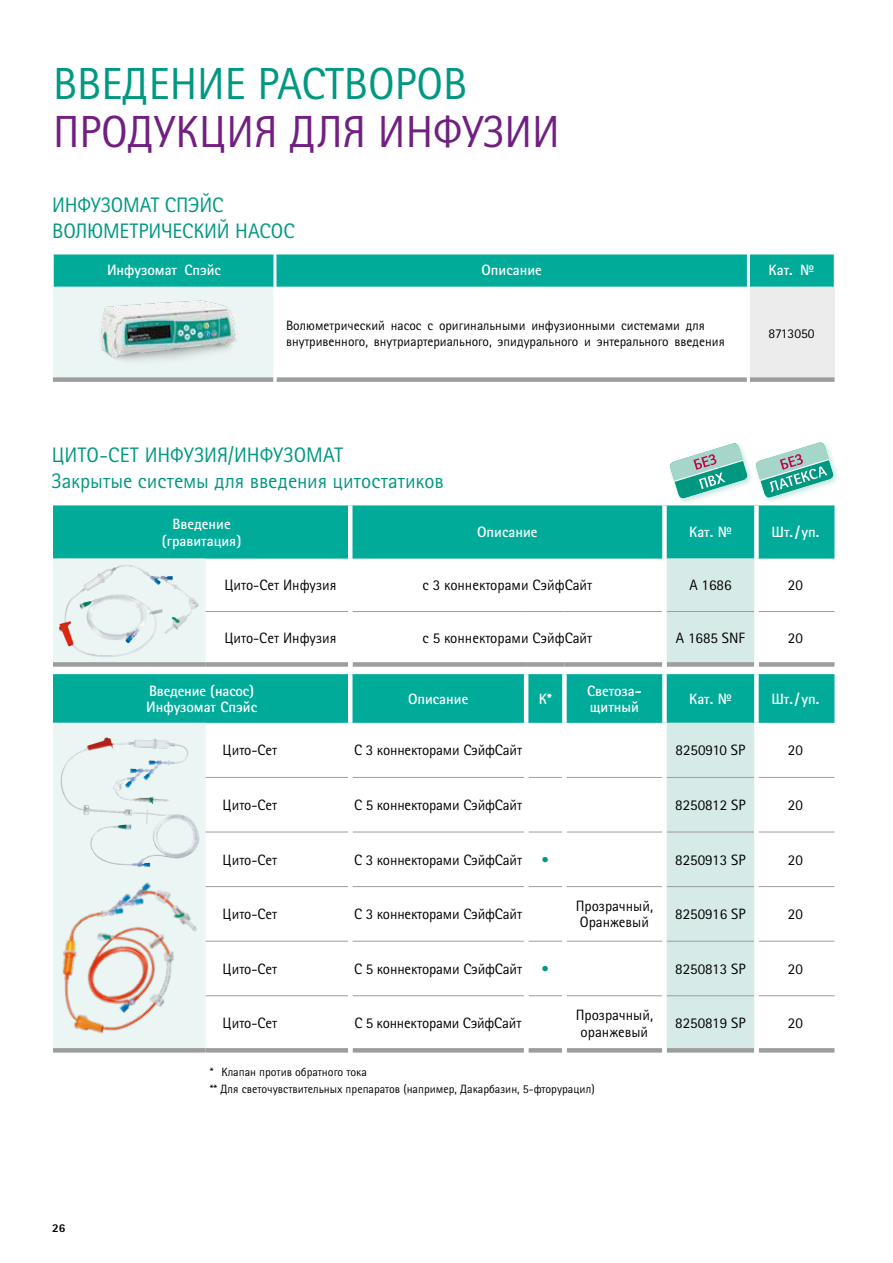
<style>
.page{position:relative;width:893px;height:1263px;background:#fff}
.page>*{position:absolute;margin:0;border:0;box-sizing:border-box;transform-origin:0 0}
.t1{font:45px "Rotis Sans Serif Pro Cyr";color:#712082}
.t2{font:45px "Rotis Sans Serif Pro Cyr";color:#009881}
.t3{font:21px/25.2px "Rotis Sans Serif Pro Cyr";letter-spacing:-.005em;color:#009881}
.t4{font:15px/16.5px "Rotis Sans Serif Pro Cyr";color:#000}
.t5{font:700 15px/16.5px "Rotis Sans Serif Pro Cyr";color:#fff}
.t6{font:15px "Rotis Sans Serif Pro Cyr";color:#009881}
.t7{font:13.5px/16.5px "Rotis Sans Serif Pro Cyr";color:#000}
.t8{font:12px/16.5px "Rotis Sans Serif Pro Cyr";color:#000}
.t9{font:800 12px "Rotis Sans Serif Pro Cyr";color:#000}
</style>
<div class="page">
<div style="left:54px;top:254px;width:780px;height:33px;background:#00ab9a"></div>
<div style="left:53px;top:287px;width:222px;height:93px;background:#ebf5f3"></div>
<div style="left:748px;top:287px;width:86px;height:93px;background:#ececed"></div>
<div style="left:53px;top:377px;width:220px;height:5px;background:#9c9d9d"></div>
<div style="left:276px;top:377px;width:471px;height:5px;background:#9c9d9d"></div>
<div style="left:750px;top:377px;width:84px;height:5px;background:#9c9d9d"></div>
<hr style="left:273px;top:253px;width:3px;height:34px;background:#fff">
<hr style="left:747px;top:253px;width:3px;height:34px;background:#fff">
<hr style="left:273px;top:287px;width:3px;height:95px;background:#fff">
<hr style="left:747px;top:287px;width:3px;height:95px;background:#fff">
<img style="left:101px;top:300px;width:137px;height:61px">
<svg style="left:53px;top:505px;width:781px;height:218px;fill:#00ab9a"></svg>
<svg style="left:53px;top:559px;width:153px;height:292px;background:#9bdbd4"></svg>
<svg style="left:667px;top:559px;width:87px;height:489px;background:#bfe4de"></svg>
<div style="left:664px;top:664px;width:92px;height:10px;background:#fff"></div>
<div style="left:53px;top:662px;width:153px;height:5px;background:#9c9d9d"></div>
<div style="left:206px;top:662px;width:142px;height:5px;background:#9c9d9d"></div>
<div style="left:352px;top:662px;width:174px;height:5px;background:#9c9d9d"></div>
<div style="left:526px;top:662px;width:38px;height:5px;background:#9c9d9d"></div>
<div style="left:564px;top:662px;width:98px;height:5px;background:#9c9d9d"></div>
<hr style="left:206px;top:1048px;width:142px;height:4px;background:#9c9d9d">
<hr style="left:352px;top:1048px;width:172px;height:4px;background:#9c9d9d">
<hr style="left:528px;top:1048px;width:34px;height:4px;background:#9c9d9d">
<hr style="left:567px;top:1048px;width:95px;height:4px;background:#9c9d9d">
<div style="left:667px;top:662px;width:87px;height:5px;background:#9c9d9d"></div>
<div style="left:759px;top:662px;width:75px;height:5px;background:#9c9d9d"></div>
<hr style="left:667px;top:1048px;width:87px;height:4px;background:#9c9d9d">
<hr style="left:759px;top:1048px;width:75px;height:4px;background:#9c9d9d">
<hr style="left:206px;top:777px;width:142px;height:1px;background:#9c9d9d">
<hr style="left:352px;top:777px;width:172px;height:1px;background:#9c9d9d">
<hr style="left:528px;top:777px;width:34px;height:1px;background:#9c9d9d">
<hr style="left:567px;top:777px;width:95px;height:1px;background:#9c9d9d">
<hr style="left:667px;top:777px;width:87px;height:1px;background:#9c9d9d">
<hr style="left:759px;top:777px;width:75px;height:1px;background:#9c9d9d">
<hr style="left:206px;top:832px;width:142px;height:1px;background:#9c9d9d">
<hr style="left:352px;top:832px;width:172px;height:1px;background:#9c9d9d">
<hr style="left:528px;top:832px;width:34px;height:1px;background:#9c9d9d">
<hr style="left:567px;top:832px;width:95px;height:1px;background:#9c9d9d">
<hr style="left:667px;top:832px;width:87px;height:1px;background:#9c9d9d">
<hr style="left:759px;top:832px;width:75px;height:1px;background:#9c9d9d">
<hr style="left:206px;top:886px;width:142px;height:1px;background:#9c9d9d">
<hr style="left:352px;top:886px;width:172px;height:1px;background:#9c9d9d">
<hr style="left:528px;top:886px;width:34px;height:1px;background:#9c9d9d">
<hr style="left:567px;top:886px;width:95px;height:1px;background:#9c9d9d">
<hr style="left:667px;top:886px;width:87px;height:1px;background:#9c9d9d">
<hr style="left:759px;top:886px;width:75px;height:1px;background:#9c9d9d">
<hr style="left:206px;top:941px;width:142px;height:1px;background:#9c9d9d">
<hr style="left:352px;top:941px;width:172px;height:1px;background:#9c9d9d">
<hr style="left:528px;top:941px;width:34px;height:1px;background:#9c9d9d">
<hr style="left:567px;top:941px;width:95px;height:1px;background:#9c9d9d">
<hr style="left:667px;top:941px;width:87px;height:1px;background:#9c9d9d">
<hr style="left:759px;top:941px;width:75px;height:1px;background:#9c9d9d">
<hr style="left:206px;top:995px;width:142px;height:1px;background:#9c9d9d">
<hr style="left:352px;top:995px;width:172px;height:1px;background:#9c9d9d">
<hr style="left:528px;top:995px;width:34px;height:1px;background:#9c9d9d">
<hr style="left:567px;top:995px;width:95px;height:1px;background:#9c9d9d">
<hr style="left:667px;top:995px;width:87px;height:1px;background:#9c9d9d">
<hr style="left:759px;top:995px;width:75px;height:1px;background:#9c9d9d">
<hr style="left:206px;top:611px;width:142px;height:1px;background:#9c9d9d">
<hr style="left:352px;top:611px;width:174px;height:1px;background:#9c9d9d">
<hr style="left:526px;top:611px;width:38px;height:1px;background:#9c9d9d">
<hr style="left:564px;top:611px;width:98px;height:1px;background:#9c9d9d">
<hr style="left:667px;top:611px;width:87px;height:1px;background:#9c9d9d">
<hr style="left:759px;top:611px;width:75px;height:1px;background:#9c9d9d">
<hr style="left:348px;top:674px;width:4px;height:49px;background:#fff">
<hr style="left:524px;top:674px;width:4px;height:49px;background:#fff">
<hr style="left:348px;top:505px;width:4px;height:54px;background:#fff">
<hr style="left:348px;top:559px;width:4px;height:52px;background:#fff">
<hr style="left:348px;top:611px;width:4px;height:53px;background:#fff">
<hr style="left:348px;top:664px;width:4px;height:10px;background:#fff">
<div style="left:562px;top:674px;width:5px;height:49px;background:#fff"></div>
<div style="left:662px;top:505px;width:5px;height:54px;background:#fff"></div>
<div style="left:754px;top:505px;width:5px;height:54px;background:#fff"></div>
<div style="left:662px;top:559px;width:5px;height:52px;background:#fff"></div>
<div style="left:754px;top:559px;width:5px;height:52px;background:#fff"></div>
<div style="left:662px;top:611px;width:5px;height:53px;background:#fff"></div>
<div style="left:754px;top:611px;width:5px;height:53px;background:#fff"></div>
<div style="left:662px;top:664px;width:5px;height:10px;background:#fff"></div>
<div style="left:754px;top:664px;width:5px;height:10px;background:#fff"></div>
<div style="left:662px;top:674px;width:5px;height:49px;background:#fff"></div>
<div style="left:754px;top:674px;width:5px;height:49px;background:#fff"></div>
<div style="left:667px;top:441px;width:87px;height:65px;background:#009881;opacity:.25"></div>
<svg style="left:669px;top:442px;width:79px;height:58px"></svg>
<div style="left:753px;top:440px;width:87px;height:65px;background:#009881;opacity:.25"></div>
<svg style="left:755px;top:441px;width:79px;height:58px"></svg>
<img style="left:61px;top:738px;width:108px;height:113px">
<img style="left:59px;top:565px;width:104px;height:92px">
<img style="left:53px;top:851px;width:176px;height:202px">
<h1 class="t2" style="left:53px;top:57px;width:415px">ВВЕДЕНИЕ РАСТВОРОВ</h1>
<h1 class="t1" style="left:53px;top:105px;width:508px">ПРОДУКЦИЯ ДЛЯ ИНФУЗИИ</h1>
<h2 class="t3" style="left:52px;top:193px;width:244px">ИНФУЗОМАТ СПЭЙС<br>ВОЛЮМЕТРИЧЕСКИЙ НАСОС</h2>
<p class="t5" style="left:107px;top:262px;width:115px">Инфузомат Спэйс</p>
<p class="t5" style="left:481px;top:262px;width:62px">Описание</p>
<p class="t5" style="left:769px;top:262px;width:47px">Кат. №</p>
<p class="t7" style="left:286px;top:317px;width:440px">Волюметрический насос с оригинальными инфузионными системами для внутривенного, внутриартериального, эпидурального и энтерального введения</p>
<p class="t7" style="left:768px;top:325px;width:48px">8713050</p>
<h2 class="t3" style="left:52px;top:443px;width:393px">ЦИТО-СЕТ ИНФУЗИЯ/ИНФУЗОМАТ<br>Закрытые системы для введения цитостатиков</h2>
<p class="t5" style="left:162px;top:515px;width:81px;text-align:center">Введение (гравитация)</p>
<p class="t5" style="left:477px;top:524px;width:62px">Описание</p>
<p class="t5" style="left:689px;top:524px;width:44px">Кат. №</p>
<p class="t5" style="left:771px;top:524px;width:50px">Шт./ уп.</p>
<p class="t4" style="left:224px;top:577px;width:114px">Цито-Сет Инфузия</p>
<p class="t4" style="left:422px;top:577px;width:171px">с 3 коннекторами СэйфСайт</p>
<p class="t4" style="left:689px;top:577px;width:44px">A 1686</p>
<p class="t4" style="left:788px;top:577px;width:16px">20</p>
<p class="t4" style="left:224px;top:630px;width:114px">Цито-Сет Инфузия</p>
<p class="t4" style="left:422px;top:630px;width:171px">с 5 коннекторами СэйфСайт</p>
<p class="t4" style="left:676px;top:630px;width:71px">A 1685 SNF</p>
<p class="t4" style="left:788px;top:630px;width:16px">20</p>
<p class="t5" style="left:146px;top:682px;width:112px">Введение (насос)<br>Инфузомат Спэйс</p>
<p class="t5" style="left:408px;top:690px;width:62px">Описание</p>
<p class="t5" style="left:539px;top:690px;width:15px">К*</p>
<p class="t5" style="left:587px;top:682px;width:55px">Светоза&shy;щитный</p>
<p class="t5" style="left:689px;top:690px;width:44px">Кат. №</p>
<p class="t5" style="left:771px;top:690px;width:50px">Шт./ уп.</p>
<p class="t4" style="left:223px;top:742px;width:56px">Цито-Сет</p>
<p class="t4" style="left:354px;top:742px;width:169px">С 3 коннекторами СэйфСайт</p>
<p class="t4" style="left:676px;top:742px;width:71px">8250910 SP</p>
<p class="t4" style="left:788px;top:742px;width:16px">20</p>
<p class="t4" style="left:223px;top:797px;width:56px">Цито-Сет</p>
<p class="t4" style="left:354px;top:797px;width:169px">С 5 коннекторами СэйфСайт</p>
<p class="t4" style="left:675px;top:797px;width:72px">8250812 SP</p>
<p class="t4" style="left:788px;top:797px;width:16px">20</p>
<p class="t4" style="left:223px;top:851px;width:56px">Цито-Сет</p>
<p class="t4" style="left:354px;top:851px;width:169px">С 3 коннекторами СэйфСайт</p>
<p class="t6" style="left:541px;top:851px;width:9px">•</p>
<p class="t4" style="left:675px;top:851px;width:72px">8250913 SP</p>
<p class="t4" style="left:788px;top:851px;width:16px">20</p>
<p class="t4" style="left:223px;top:906px;width:56px">Цито-Сет</p>
<p class="t4" style="left:354px;top:906px;width:169px">С 3 коннекторами СэйфСайт</p>
<p class="t4" style="left:576px;top:898px;width:79px">Прозрачный,<br>Оранжевый</p>
<p class="t4" style="left:675px;top:906px;width:72px">8250916 SP</p>
<p class="t4" style="left:788px;top:906px;width:16px">20</p>
<p class="t4" style="left:223px;top:960px;width:56px">Цито-Сет</p>
<p class="t4" style="left:354px;top:960px;width:169px">С 5 коннекторами СэйфСайт</p>
<p class="t6" style="left:541px;top:960px;width:9px">•</p>
<p class="t4" style="left:675px;top:960px;width:72px">8250813 SP</p>
<p class="t4" style="left:788px;top:960px;width:16px">20</p>
<p class="t9" style="left:52px;top:1220px;width:15px">26</p>
<p class="t4" style="left:223px;top:1015px;width:56px">Цито-Сет</p>
<p class="t4" style="left:354px;top:1015px;width:168px">С 5 коннекторами СэйфСайт</p>
<p class="t4" style="left:576px;top:1007px;width:79px;text-align:center">Прозрачный, оранжевый</p>
<p class="t4" style="left:675px;top:1015px;width:72px">8250819 SP</p>
<p class="t4" style="left:788px;top:1015px;width:16px">20</p>
<p class="t8" style="left:210px;top:1064px;width:386px">* Клапан против обратного тока<br>** Для светочувствительных препаратов (например, Дакарбазин, 5-фторурацил)</p>
</div>
